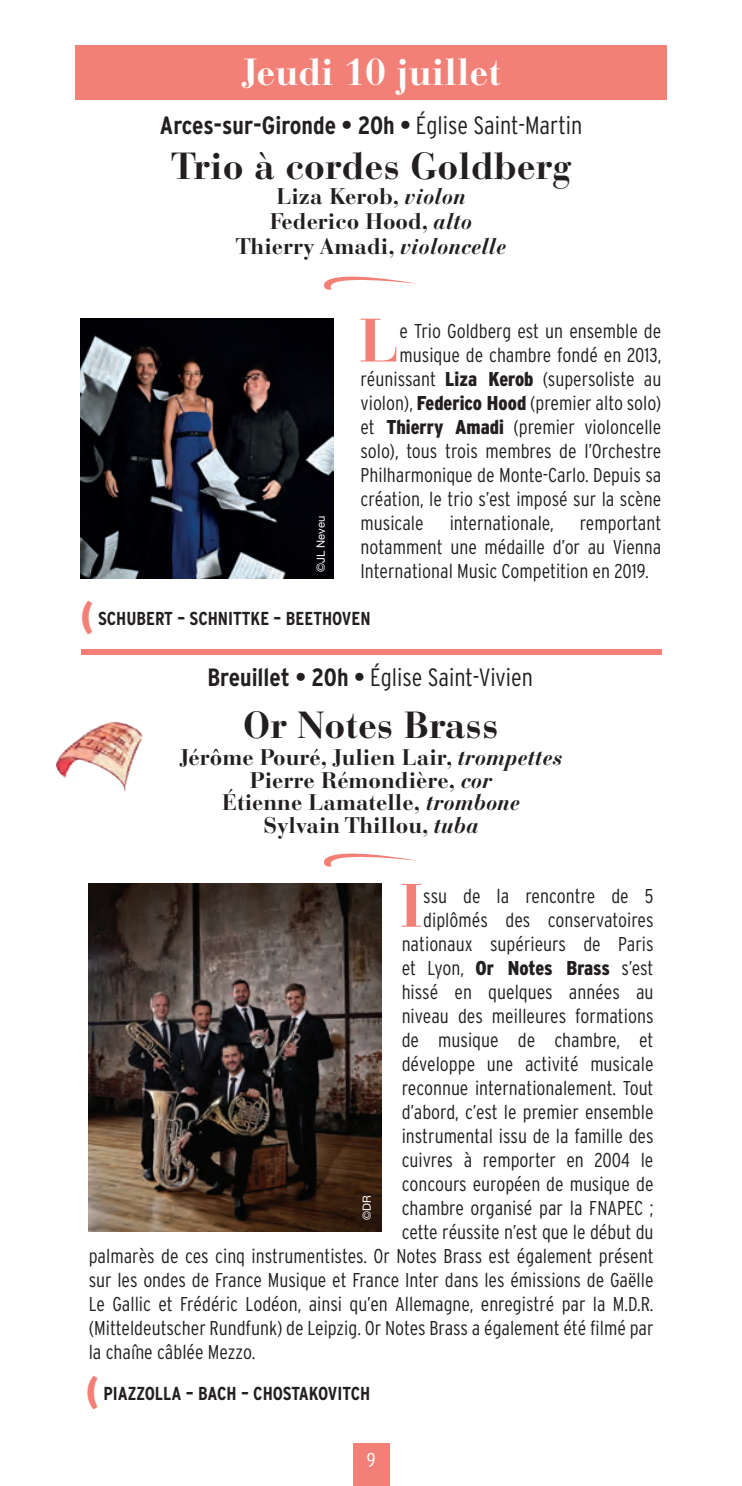
<style>
.page{position:relative;width:742px;height:1486px;background:#fff}
.page>*{position:absolute;margin:0;border:0;box-sizing:border-box;transform-origin:0 0}
.t1{font:700 60.75px "Bauer Bodoni Std";color:#f38077}
.t2{font:700 37.5px "Bauer Bodoni Std";color:#231f20}
.t3{font:700 37.5px "Bauer Bodoni Std";color:#fff}
.t4{font:700 condensed 25px "Interstate";color:#231f20}
.t5{font:300 condensed 25px "Interstate";color:#231f20}
.t6{font:700 22.5px/22.5px "Bauer Bodoni Std";color:#231f20;text-align:center}
.t7{font:300 condensed 20px/24px "Interstate";color:#231f20;text-align:justify}
.t8{font:300 condensed 20px "Interstate";color:#fff}
.t9{font:700 condensed 18.75px "Interstate";color:#231f20}
.t10{font:11.25px "Helvetica Neue LT Std";color:#fff}
.s1{font-weight:300}
.s2{font-style:italic}
.s3{font-weight:900}
.s4{font-weight:900;font-size:41px;color:#f38077}
.s5{font-weight:700}
</style>
<div class="page">
<div style="left:75px;top:45px;width:591px;height:55px;background:#f38077"></div>
<svg style="left:324px;top:276px;width:93px;height:14px"></svg>
<svg style="left:324px;top:853px;width:93px;height:14px"></svg>
<div style="left:81px;top:649px;width:580px;height:6px;background:#f38077"></div>
<div style="left:352px;top:1443px;width:37px;height:43px;background:#f38077"></div>
<img style="left:89px;top:884px;width:292px;height:348px">
<img style="left:57px;top:722px;width:86px;height:70px">
<img style="left:80px;top:319px;width:253px;height:259px">
<h2 class="t3" style="left:241px;top:49px;width:261px">Jeudi 10 juillet</h2>
<p class="t4" style="left:160px;top:111px;width:423px">Arces-sur-Gironde • 20h • <span class="s1">Église Saint-Martin</span></p>
<h2 class="t2" style="left:171px;top:144px;width:401px">Trio à cordes Goldberg</h2>
<p class="t6" style="left:236px;top:184px;width:272px;line-height:25px">Liza Kerob, <span class="s2">violon<br></span>Federico Hood, <span class="s2">alto<br></span>Thierry Amadi, <span class="s2">violoncelle</span></p>
<h1 class="t1" style="left:358px;top:304px;width:42px">L</h1>
<p class="t7" style="left:399px;top:318px;width:263px">e Trio Goldberg est un ensemble de</p>
<p class="t7" style="left:399px;top:342px;width:263px">musique de chambre fondé en 2013,</p>
<p class="t7" style="left:360px;top:366px;width:302px">réunissant <span class="s3">Liza Kerob</span> (supersoliste au</p>
<p class="t7" style="left:360px;top:390px;width:302px">violon), <span class="s3">Federico Hood</span> (premier alto solo)</p>
<p class="t7" style="left:360px;top:414px;width:302px">et <span class="s3">Thierry Amadi</span> (premier violoncelle</p>
<p class="t7" style="left:360px;top:438px;width:302px">solo), tous trois membres de l’Orchestre</p>
<p class="t7" style="left:360px;top:462px;width:302px">Philharmonique de Monte-Carlo. Depuis sa</p>
<p class="t7" style="left:360px;top:486px;width:302px">création, le trio s’est imposé sur la scène</p>
<p class="t7" style="left:360px;top:510px;width:65px">musicale</p>
<p class="t7" style="left:449px;top:510px;width:106px">internationale,</p>
<p class="t7" style="left:360px;top:510px;width:302px;text-indent:219px">remportant notamment une médaille d’or au Vienna International Music Competition en 2019.</p>
<p class="t9" style="left:81px;top:608px;width:291px"><span class="s4">(</span> SCHUBERT – SCHNITTKE – BEETHOVEN</p>
<p class="t10" style="left:314px;top:572px;width:58px;rotate:-90deg">©JL Neveu</p>
<p class="t5" style="left:207px;top:663px;width:327px"><span class="s5">Breuillet • 20h •</span> Église Saint-Vivien</p>
<h2 class="t2" style="left:243px;top:703px;width:257px">Or Notes Brass</h2>
<p class="t6" style="left:179px;top:746px;width:384px">Jérôme Pouré, Julien Lair, <span class="s2">trompettes<br></span>Pierre Rémondière, <span class="s2">cor<br></span>Étienne Lamatelle, <span class="s2">trombone<br></span>Sylvain Thillou, <span class="s2">tuba</span></p>
<h1 class="t1" style="left:399px;top:869px;width:25px">I</h1>
<p class="t7" style="left:423px;top:884px;width:231px">ssu de la rencontre de 5</p>
<p class="t7" style="left:423px;top:908px;width:232px">diplômés des conservatoires</p>
<p class="t7" style="left:401px;top:932px;width:253px">nationaux supérieurs de Paris</p>
<p class="t7" style="left:401px;top:956px;width:253px">et Lyon, <span class="s3">Or Notes Brass</span> s’est</p>
<p class="t7" style="left:401px;top:980px;width:253px">hissé en quelques années au</p>
<p class="t7" style="left:401px;top:1004px;width:253px">niveau des meilleures formations</p>
<p class="t7" style="left:401px;top:1028px;width:253px">de musique de chambre, et</p>
<p class="t7" style="left:401px;top:1052px;width:253px">développe une activité musicale</p>
<p class="t7" style="left:401px;top:1076px;width:253px">reconnue internationalement. Tout</p>
<p class="t7" style="left:401px;top:1100px;width:253px">d’abord, c’est le premier ensemble</p>
<p class="t7" style="left:401px;top:1124px;width:253px">instrumental issu de la famille des</p>
<p class="t7" style="left:401px;top:1148px;width:253px">cuivres à remporter en 2004 le</p>
<p class="t7" style="left:401px;top:1172px;width:253px">concours européen de musique de</p>
<p class="t7" style="left:401px;top:1196px;width:253px">chambre organisé par la FNAPEC ;</p>
<p class="t7" style="left:401px;top:1220px;width:253px">cette réussite n’est que le début du</p>
<p class="t7" style="left:89px;top:1244px;width:566px">palmarès de ces cinq instrumentistes. Or Notes Brass est également présent</p>
<p class="t7" style="left:89px;top:1268px;width:566px">sur les ondes de France Musique et France Inter dans les émissions de Gaëlle</p>
<p class="t7" style="left:89px;top:1292px;width:566px">Le Gallic et Frédéric Lodéon, ainsi qu’en Allemagne, enregistré par la M.D.R.</p>
<p class="t7" style="left:89px;top:1316px;width:566px">(Mitteldeutscher Rundfunk) de Leipzig. Or Notes Brass a également été filmé par</p>
<p class="t7" style="left:89px;top:1340px;width:168px">la chaîne câblée Mezzo.</p>
<p class="t10" style="left:360px;top:1220px;width:26px;rotate:-90deg">©DR</p>
<p class="t9" style="left:86px;top:1383px;width:285px"><span class="s4">(</span> PIAZZOLLA – BACH – CHOSTAKOVITCH</p>
<p class="t8" style="left:366px;top:1449px;width:10px">9</p>
</div>
